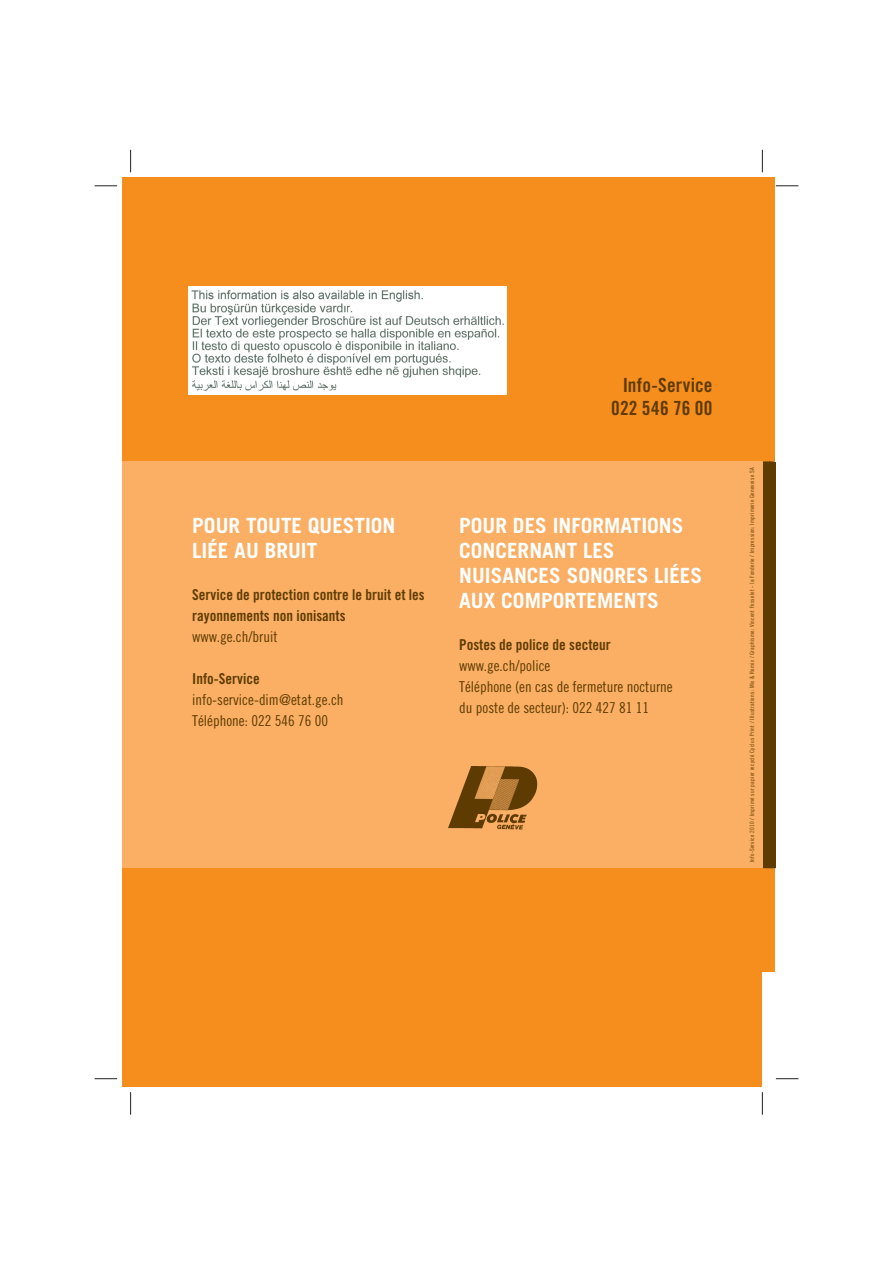
<style>
.page{position:relative;width:893px;height:1263px;background:#fff}
.page>*{position:absolute;margin:0;border:0;box-sizing:border-box;transform-origin:0 0}
.t1{font:700 21px/25.2px "Trade Gothic";color:#fff}
.t2{font:19.5px/23.4px "Trade Gothic Bold Cond Twenty";letter-spacing:.01em;color:#5e3b00;text-align:center}
.t3{font:15px/21px "Trade Gothic Cond Eighteen";color:#5e3b00}
.t4{font:15px/21px "Trade Gothic Bold Cond Twenty";color:#5e3b00}
.t5{font:6px "Trade Gothic Cond Eighteen";letter-spacing:.04em;color:#5e3b00}
</style>
<div class="page">
<div style="left:762px;top:177px;width:13px;height:910px;background:#f68e1e"></div>
<svg style="left:762px;top:461px;width:13px;height:408px;background:#6a4407"></svg>
<div style="left:122px;top:177px;width:640px;height:910px;background:#f68e1e"></div>
<div style="left:122px;top:461px;width:640px;height:407px;background:#faaf65"></div>
<img style="left:448px;top:766px;width:90px;height:64px">
<div style="left:762px;top:972px;width:13px;height:116px;background:#fff"></div>
<img style="left:188px;top:287px;width:159px;height:107px">
<img style="left:347px;top:287px;width:159px;height:107px">
<svg style="left:95px;top:186px;width:22px;height:1px"></svg>
<svg style="left:776px;top:186px;width:22px;height:1px"></svg>
<svg style="left:95px;top:1078px;width:22px;height:1px"></svg>
<svg style="left:775px;top:1078px;width:23px;height:1px"></svg>
<svg style="left:130px;top:150px;width:1px;height:22px"></svg>
<svg style="left:130px;top:1092px;width:1px;height:23px"></svg>
<svg style="left:762px;top:150px;width:1px;height:22px"></svg>
<svg style="left:762px;top:1092px;width:1px;height:23px"></svg>
<h2 class="t2" style="left:611px;top:375px;width:103px">Info-Service<br>022 546 76 00</h2>
<h1 class="t1" style="left:192px;top:515px;width:205px">POUR TOUTE QUESTION<br>LIÉE AU BRUIT</h1>
<h3 class="t4" style="left:192px;top:585px;width:234px">Service de protection contre le bruit et les rayonnements non ionisants</h3>
<h3 class="t3" style="left:192px;top:627px;width:87px">www.ge.ch/bruit</h3>
<h3 class="t4" style="left:192px;top:669px;width:69px">Info-Service</h3>
<h3 class="t3" style="left:192px;top:690px;width:153px">info-service-dim@etat.ge.ch<br>Téléphone: 022 546 76 00</h3>
<h1 class="t1" style="left:459px;top:515px;width:244px">POUR DES INFORMATIONS<br>CONCERNANT LES<br>NUISANCES SONORES LIÉES<br>AUX COMPORTEMENTS</h1>
<h3 class="t4" style="left:459px;top:636px;width:153px">Postes de police de secteur</h3>
<h3 class="t3" style="left:459px;top:657px;width:215px">www.ge.ch/police<br>Téléphone (en cas de fermeture nocturne du poste de secteur): 022 427 81 11</h3>
<p class="t5" style="left:749px;top:862px;width:396px;rotate:-90deg">Info-Service 2010 / Imprimé sur papier recyclé Cyclus Print / Illustrations: Mix &amp; Remix / Graphisme: Vincent Fesselet - la Fonderie / Impression: Imprimerie Genevoise SA</p>
</div>
